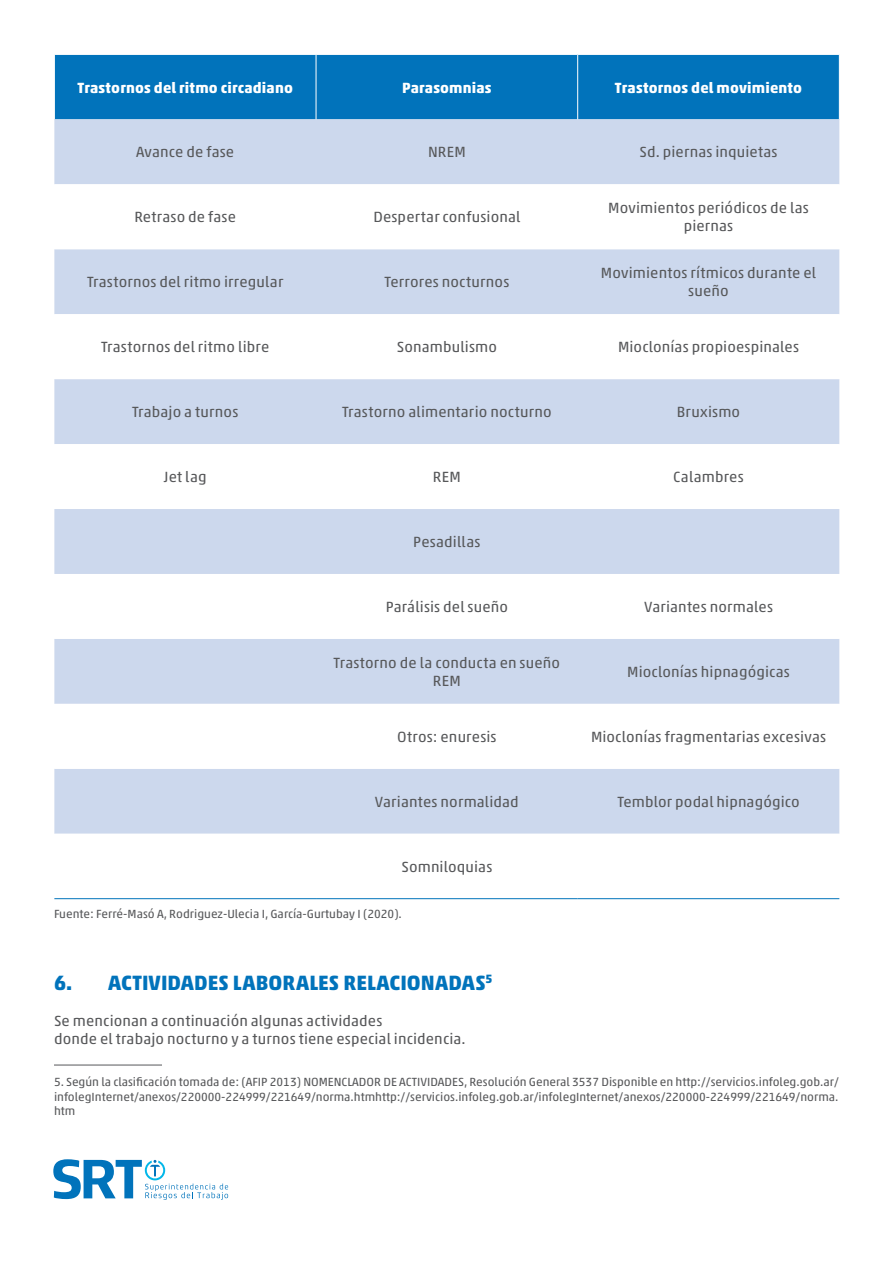
<style>
.page{position:relative;width:893px;height:1263px;background:#fff}
.page>*{position:absolute;margin:0;border:0;box-sizing:border-box;transform-origin:0 0}
.t1{font:700 21px "Akko Pro";letter-spacing:.005em;color:#0173bb}
.t2{font:15px/18px "Akko Pro";letter-spacing:.01em;color:#57585a;text-align:center}
.t3{font:700 15px "Akko Pro";letter-spacing:.01em;color:#fff}
.t4{font:12px/14.4px "Akko Pro";color:#57585a;text-align:justify}
</style>
<div class="page">
<svg style="left:53px;top:1159px;width:175px;height:41px"></svg>
<div style="left:55px;top:55px;width:784px;height:64px;background:#0173bb"></div>
<div style="left:54px;top:119px;width:785px;height:65px;background:#ccd8ed"></div>
<svg style="left:54px;top:249px;width:785px;height:585px;fill:#ccd8ed"></svg>
<hr style="left:316px;top:55px;width:1px;height:64px;background:#fff">
<hr style="left:577px;top:55px;width:1px;height:64px;background:#fff">
<hr style="left:54px;top:898px;width:262px;height:1px;background:#0173bb">
<hr style="left:316px;top:898px;width:262px;height:1px;background:#0173bb">
<hr style="left:578px;top:898px;width:261px;height:1px;background:#0173bb">
<hr style="left:54px;top:1065px;width:108px;height:1px;background:#57585a">
<p class="t3" style="left:77px;top:78px;width:217px">Trastornos del ritmo circadiano</p>
<p class="t3" style="left:402px;top:78px;width:91px">Parasomnias</p>
<p class="t3" style="left:615px;top:78px;width:189px">Trastornos del movimiento</p>
<p class="t2" style="left:136px;top:143px;width:100px">Avance de fase</p>
<p class="t2" style="left:428px;top:143px;width:39px">NREM</p>
<p class="t2" style="left:639px;top:143px;width:140px">Sd. piernas inquietas</p>
<p class="t2" style="left:134px;top:208px;width:103px">Retraso de fase</p>
<p class="t2" style="left:373px;top:208px;width:149px">Despertar confusional</p>
<p class="t2" style="left:608px;top:199px;width:202px">Movimientos periódicos de las piernas</p>
<p class="t2" style="left:87px;top:273px;width:198px">Trastornos del ritmo irregular</p>
<p class="t2" style="left:384px;top:273px;width:127px">Terrores nocturnos</p>
<p class="t2" style="left:601px;top:264px;width:217px">Movimientos rítmicos durante el sueño</p>
<p class="t2" style="left:101px;top:338px;width:170px">Trastornos del ritmo libre</p>
<p class="t2" style="left:397px;top:338px;width:102px">Sonambulismo</p>
<p class="t2" style="left:618px;top:338px;width:183px">Mioclonías propioespinales</p>
<p class="t2" style="left:132px;top:403px;width:108px">Trabajo a turnos</p>
<p class="t2" style="left:342px;top:403px;width:211px">Trastorno alimentario nocturno</p>
<p class="t2" style="left:677px;top:403px;width:65px">Bruxismo</p>
<p class="t2" style="left:164px;top:468px;width:44px">Jet lag</p>
<p class="t2" style="left:433px;top:468px;width:29px">REM</p>
<p class="t2" style="left:673px;top:468px;width:72px">Calambres</p>
<p class="t2" style="left:413px;top:533px;width:69px">Pesadillas</p>
<p class="t2" style="left:386px;top:598px;width:124px">Parálisis del sueño</p>
<p class="t2" style="left:644px;top:598px;width:130px">Variantes normales</p>
<p class="t2" style="left:334px;top:654px;width:228px">Trastorno de la conducta en sueño<br>REM</p>
<p class="t2" style="left:627px;top:663px;width:164px">Mioclonías hipnagógicas</p>
<p class="t2" style="left:397px;top:728px;width:101px">Otros: enuresis</p>
<p class="t2" style="left:591px;top:728px;width:237px">Mioclonías fragmentarias excesivas</p>
<p class="t2" style="left:375px;top:792px;width:145px">Variantes normalidad</p>
<p class="t2" style="left:617px;top:792px;width:184px">Temblor podal hipnagógico</p>
<p class="t2" style="left:401px;top:857px;width:92px">Somniloquias</p>
<p class="t4" style="left:54px;top:907px;width:349px">Fuente: Ferré-Masó A, Rodriguez-Ulecia I, García-Gurtubay I (2020).</p>
<h1 class="t1" style="left:54px;top:970px;width:447px">6. ACTIVIDADES LABORALES RELACIONADAS<sup>5</sup><sup>1</sup></h1>
<p class="t2" style="left:54px;top:1012px;width:413px;text-align:left">Se mencionan a continuación algunas actividades<br>donde el trabajo nocturno y a turnos tiene especial incidencia.</p>
<p class="t4" style="left:54px;top:1075px;width:786px">5. Según la clasificación tomada de: (AFIP 2013) NOMENCLADOR DE ACTIVIDADES, Resolución General 3537 Disponible en http://servicios.infoleg.gob.ar/ infolegInternet/anexos/220000-224999/221649/norma.htmhttp://servicios.infoleg.gob.ar/infolegInternet/anexos/220000-224999/221649/norma. htm</p>
</div>
